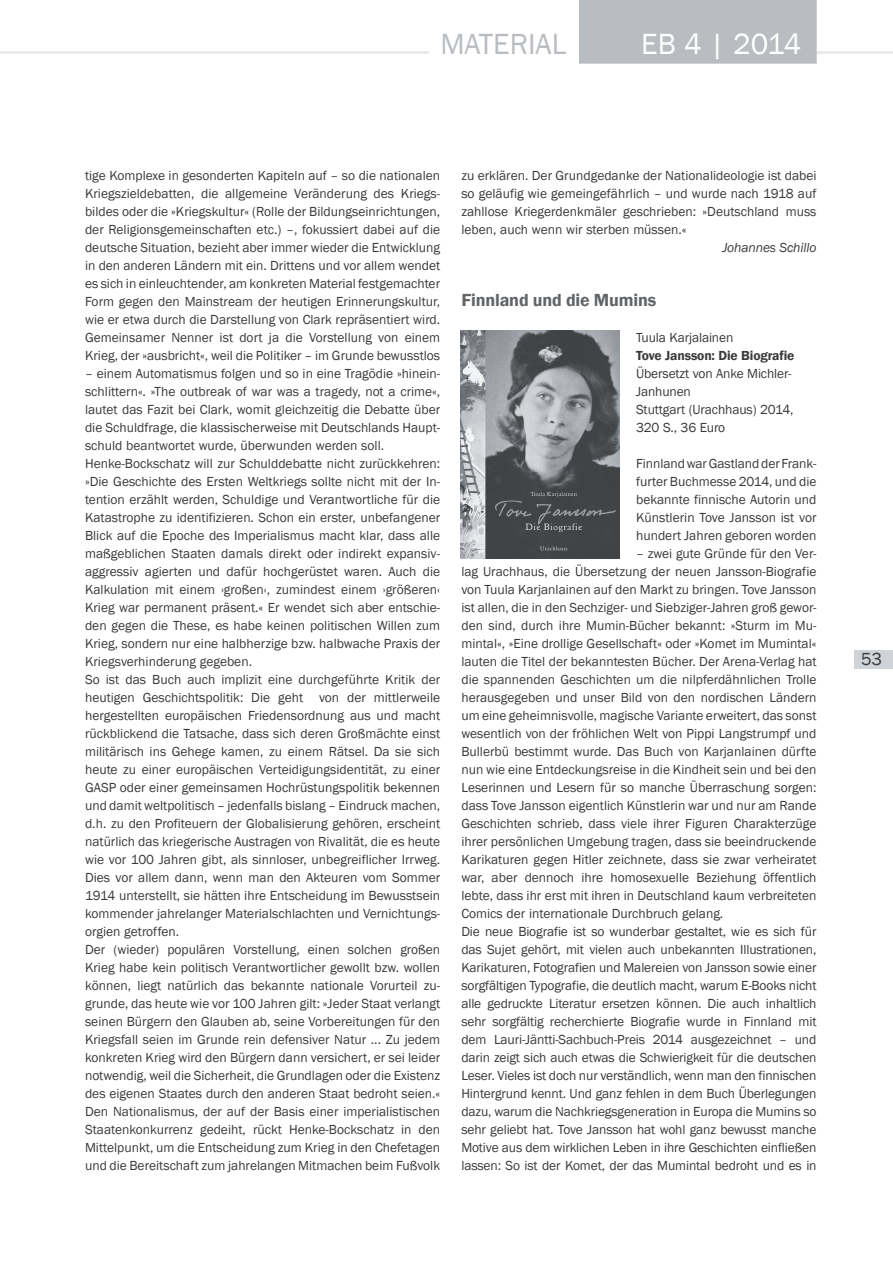
<style>
.page{position:relative;width:893px;height:1263px;background:#fff}
.page>*{position:absolute;margin:0;border:0;box-sizing:border-box;transform-origin:0 0}
.t1{font:30px "Franklin Gothic";letter-spacing:-.015em;color:#fff}
.t2{font:30px "Franklin Gothic";color:#b9bcc1}
.t3{font:600 18px "Franklin Gothic";letter-spacing:-.01em;color:#626568}
.t4{font:18px "Franklin Gothic";color:#383a3b}
.t5{font:13.5px/18px "Franklin Gothic";color:#383a3b;text-align:justify}
.t6{font:600 13.5px "Franklin Gothic";letter-spacing:-.01em;color:#383a3b}
.t7{font:italic 13.5px "Franklin Gothic";letter-spacing:-.01em;color:#383a3b}
</style>
<div class="page">
<hr style="left:0;top:51px;width:893px;height:3px;background:#eaebed">
<div style="left:579px;top:0;width:238px;height:64px;background:#b9bcc1"></div>
<div style="left:855px;top:651px;width:38px;height:18px;background:#d0d3d7"></div>
<div style="left:429px;top:0;width:145px;height:77px;background:#fff"></div>
<div style="left:566px;top:0;width:13px;height:64px;background:#fff"></div>
<img style="left:460px;top:331px;width:159px;height:227px">
<h1 class="t2" style="left:440px;top:27px;width:128px">MATERIAL</h1>
<h1 class="t1" style="left:641px;top:27px;width:162px">EB 4 | 2014</h1>
<p class="t5" style="left:85px;top:166px;width:357px">tige Komplexe in gesonderten Kapiteln auf – so die nationalen Kriegszieldebatten, die allgemeine Veränderung des Kriegs&shy;bildes oder die »Kriegskultur« (Rolle der Bildungseinrichtungen, der Religionsgemeinschaften etc.) –, fokussiert dabei auf die deutsche Situation, bezieht aber immer wieder die Entwicklung in den anderen Ländern mit ein. Drittens und vor allem wendet es sich in einleuchtender, am konkreten Material festgemachter Form gegen den Mainstream der heutigen Erinnerungskultur, wie er etwa durch die Darstellung von Clark repräsentiert wird.<br>Gemeinsamer Nenner ist dort ja die Vorstellung von einem Krieg, der »ausbricht«, weil die Politiker – im Grunde bewusstlos</p>
<p class="t5" style="left:85px;top:364px;width:357px;text-align:left">– einem Automatismus folgen und so in eine Tragödie »hinein&shy;schlittern«. »The outbreak of war was a tragedy, not a crime«, lautet das Fazit bei Clark, womit gleichzeitig die Debatte über die Schuldfrage, die klassischerweise mit Deutschlands Haupt&shy;schuld beantwortet wurde, überwunden werden soll.<br>Henke-Bockschatz will zur Schulddebatte nicht zurückkehren: »Die Geschichte des Ersten Weltkriegs sollte nicht mit der In&shy;tention erzählt werden, Schuldige und Verantwortliche für die Katastrophe zu identifizieren. Schon ein erster, unbefangener Blick auf die Epoche des Imperialismus macht klar, dass alle maßgeblichen Staaten damals direkt oder indirekt expansiv&shy;aggressiv agierten und dafür hochgerüstet waren. Auch die Kalkulation mit einem ›großen‹, zumindest einem ›größeren‹ Krieg war permanent präsent.« Er wendet sich aber entschie&shy;den gegen die These, es habe keinen politischen Willen zum Krieg, sondern nur eine halbherzige bzw. halbwache Praxis der Kriegsverhinderung gegeben.<br>So ist das Buch auch implizit eine durchgeführte Kritik der heutigen Geschichtspolitik: Die geht von der mittlerweile hergestellten europäischen Friedensordnung aus und macht rückblickend die Tatsache, dass sich deren Großmächte einst militärisch ins Gehege kamen, zu einem Rätsel. Da sie sich heute zu einer europäischen Verteidigungsidentität, zu einer GASP oder einer gemeinsamen Hochrüstungspolitik bekennen und damit weltpolitisch – jedenfalls bislang – Eindruck machen, d.h. zu den Profiteuern der Globalisierung gehören, erscheint natürlich das kriegerische Austragen von Rivalität, die es heute wie vor 100 Jahren gibt, als sinnloser, unbegreiflicher Irrweg.<br>Dies vor allem dann, wenn man den Akteuren vom Sommer 1914 unterstellt, sie hätten ihre Entscheidung im Bewusstsein kommender jahrelanger Materialschlachten und Vernichtungs&shy;orgien getroffen.<br>Der (wieder) populären Vorstellung, einen solchen großen Krieg habe kein politisch Verantwortlicher gewollt bzw. wollen können, liegt natürlich das bekannte nationale Vorurteil zu&shy;grunde, das heute wie vor 100 Jahren gilt: »Jeder Staat verlangt seinen Bürgern den Glauben ab, seine Vorbereitungen für den Kriegsfall seien im Grunde rein defensiver Natur ... Zu jedem konkreten Krieg wird den Bürgern dann versichert, er sei leider notwendig, weil die Sicherheit, die Grundlagen oder die Existenz des eigenen Staates durch den anderen Staat bedroht seien.« Den Nationalismus, der auf der Basis einer imperialistischen Staatenkonkurrenz gedeiht, rückt Henke-Bockschatz in den Mittelpunkt, um die Entscheidung zum Krieg in den Chefetagen und die Bereitschaft zum jahrelangen Mitmachen beim Fußvolk</p>
<p class="t5" style="left:461px;top:166px;width:357px">zu erklären. Der Grundgedanke der Nationalideologie ist dabei so geläufig wie gemeingefährlich – und wurde nach 1918 auf zahllose Kriegerdenkmäler geschrieben: »Deutschland muss leben, auch wenn wir sterben müssen.«</p>
<p class="t7" style="left:722px;top:239px;width:95px">Johannes Schillo</p>
<h2 class="t3" style="left:461px;top:290px;width:196px">Finnland und die Mumins</h2>
<p class="t5" style="left:636px;top:328px;width:99px">Tuula Karjalainen</p>
<p class="t6" style="left:636px;top:348px;width:160px">Tove Jansson: Die Biografie</p>
<p class="t5" style="left:636px;top:364px;width:159px;text-align:left">Übersetzt von Anke Michler-<br>Janhunen<br>Stuttgart (Urachhaus) 2014,<br>320 S., 36 Euro</p>
<p class="t5" style="left:636px;top:454px;width:182px">Finnland war Gastland der Frank&shy;furter Buchmesse 2014, und die bekannte finnische Autorin und Künstlerin Tove Jansson ist vor hundert Jahren geboren worden</p>
<p class="t5" style="left:461px;top:544px;width:357px;text-align:left;text-indent:175px">– zwei gute Gründe für den Ver&shy;lag Urachhaus, die Übersetzung der neuen Jansson-Biografie von Tuula Karjanlainen auf den Markt zu bringen. Tove Jansson ist allen, die in den Sechziger- und Siebziger-Jahren groß gewor&shy;den sind, durch ihre Mumin-Bücher bekannt: »Sturm im Mu&shy;mintal«, »Eine drollige Gesellschaft« oder »Komet im Mumintal« lauten die Titel der bekanntesten Bücher. Der Arena-Verlag hat die spannenden Geschichten um die nilpferdähnlichen Trolle herausgegeben und unser Bild von den nordischen Ländern um eine geheimnisvolle, magische Variante erweitert, das sonst wesentlich von der fröhlichen Welt von Pippi Langstrumpf und Bullerbü bestimmt wurde. Das Buch von Karjanlainen dürfte nun wie eine Entdeckungsreise in die Kindheit sein und bei den Leserinnen und Lesern für so manche Überraschung sorgen: dass Tove Jansson eigentlich Künstlerin war und nur am Rande Geschichten schrieb, dass viele ihrer Figuren Charakterzüge ihrer persönlichen Umgebung tragen, dass sie beeindruckende Karikaturen gegen Hitler zeichnete, dass sie zwar verheiratet war, aber dennoch ihre homosexuelle Beziehung öffentlich lebte, dass ihr erst mit ihren in Deutschland kaum verbreiteten Comics der internationale Durchbruch gelang.<br>Die neue Biografie ist so wunderbar gestaltet, wie es sich für das Sujet gehört, mit vielen auch unbekannten Illustrationen, Karikaturen, Fotografien und Malereien von Jansson sowie einer sorgfältigen Typografie, die deutlich macht, warum E-Books nicht alle gedruckte Literatur ersetzen können. Die auch inhaltlich sehr sorgfältig recherchierte Biografie wurde in Finnland mit dem Lauri-Jäntti-Sachbuch-Preis 2014 ausgezeichnet – und darin zeigt sich auch etwas die Schwierigkeit für die deutschen Leser. Vieles ist doch nur verständlich, wenn man den finnischen Hintergrund kennt. Und ganz fehlen in dem Buch Überlegungen dazu, warum die Nachkriegsgeneration in Europa die Mumins so sehr geliebt hat. Tove Jansson hat wohl ganz bewusst manche Motive aus dem wirklichen Leben in ihre Geschichten einfließen lassen: So ist der Komet, der das Mumintal bedroht und es in</p>
<h2 class="t4" style="left:861px;top:648px;width:23px">53</h2>
</div>
